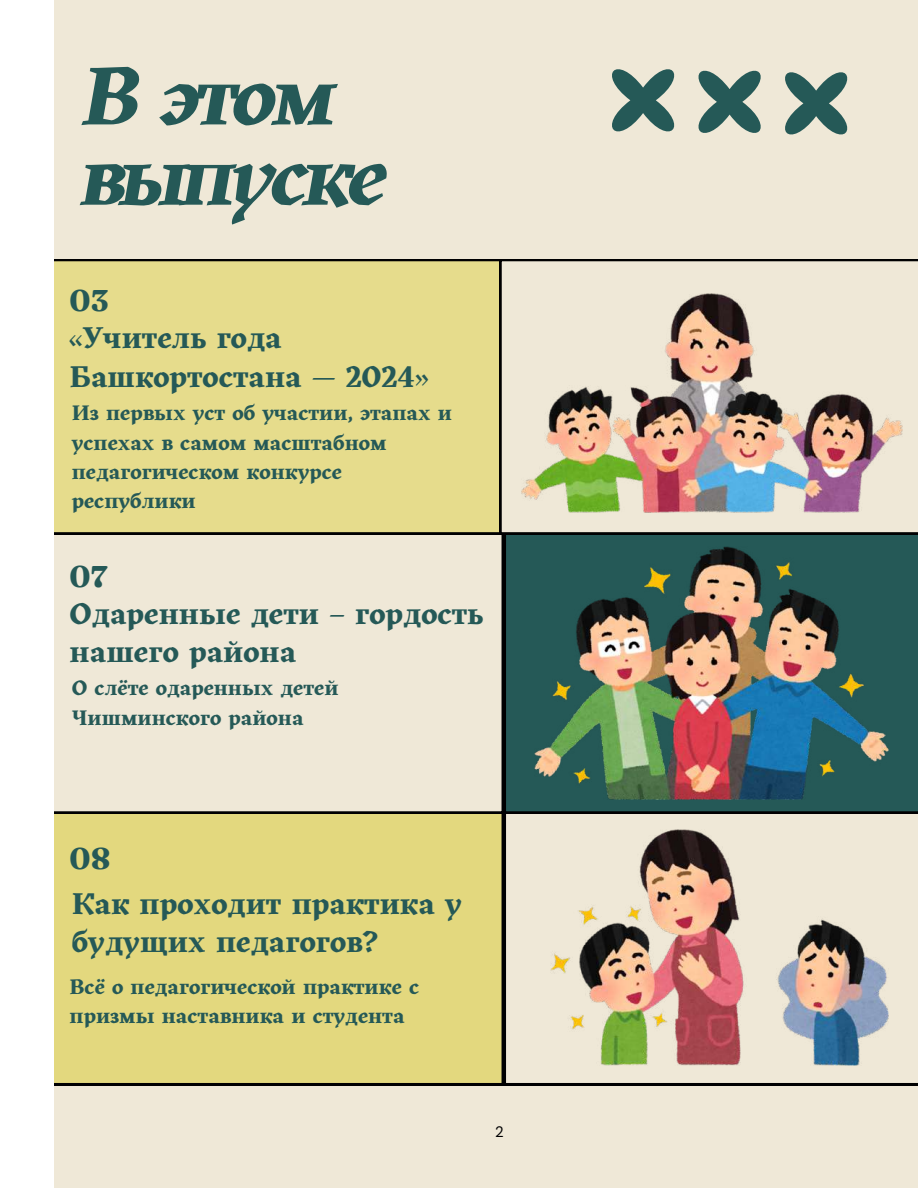
<style>
.page{position:relative;width:918px;height:1188px;background:#efe8d7}
.page>*{position:absolute;margin:0;border:0;box-sizing:border-box;transform-origin:0 0}
.t1{font:italic 700 81.75px/80.2px "Kitsch";letter-spacing:-.06em;color:#255957}
.t2{font:700 30px/38.2px "Kitsch";color:#255957}
.t3{font:700 30px "Fraunces 9 pt";color:#255957}
.t4{font:700 21px/29.2px "Kitsch";color:#255957}
.t5{font:15px "DM Sans";color:#000001}
</style>
<div class="page">
<div style="left:54px;top:814px;width:450px;height:271px;background:#e3d87e"></div>
<svg style="left:504px;top:814px;width:414px;height:271px"></svg>
<svg style="left:54px;top:534px;width:450px;height:280px"></svg>
<div style="left:54px;top:259px;width:446px;height:275px;background:#e6dc8c"></div>
<svg style="left:504px;top:534px;width:414px;height:280px;background:#225150"></svg>
<svg style="left:500px;top:259px;width:418px;height:275px"></svg>
<svg style="left:612px;top:69px;width:236px;height:66px"></svg>
<div style="left:0;top:0;width:54px;height:1188px;background:#fff"></div>
<img style="left:522px;top:294px;width:380px;height:219px">
<img style="left:535px;top:546px;width:353px;height:254px">
<img style="left:551px;top:830px;width:337px;height:235px">
<h1 class="t1" style="left:81px;top:62px;width:307px">В этом выпуске</h1>
<h2 class="t3" style="left:70px;top:282px;width:40px">03</h2>
<h2 class="t2" style="left:70px;top:321px;width:360px">«Учитель года<br>Башкортостана — 2024»</h2>
<p class="t4" style="left:72px;top:400px;width:382px">Из первых уст об участии, этапах и успехах в самом масштабном педагогическом конкурсе республики</p>
<h2 class="t3" style="left:70px;top:558px;width:39px">07</h2>
<h2 class="t2" style="left:70px;top:597px;width:415px">Одаренные дети – гордость нашего района</h2>
<p class="t4" style="left:72px;top:675px;width:268px">О слёте одаренных детей<br>Чишминского района</p>
<h2 class="t3" style="left:70px;top:840px;width:42px">08</h2>
<h2 class="t2" style="left:72px;top:887px;width:392px">Как проходит практика у будущих педагогов?</h2>
<p class="t4" style="left:70px;top:973px;width:351px">Всё о педагогической практике с призмы наставника и студента</p>
<p class="t5" style="left:495px;top:1122px;width:10px">2</p>
</div>
